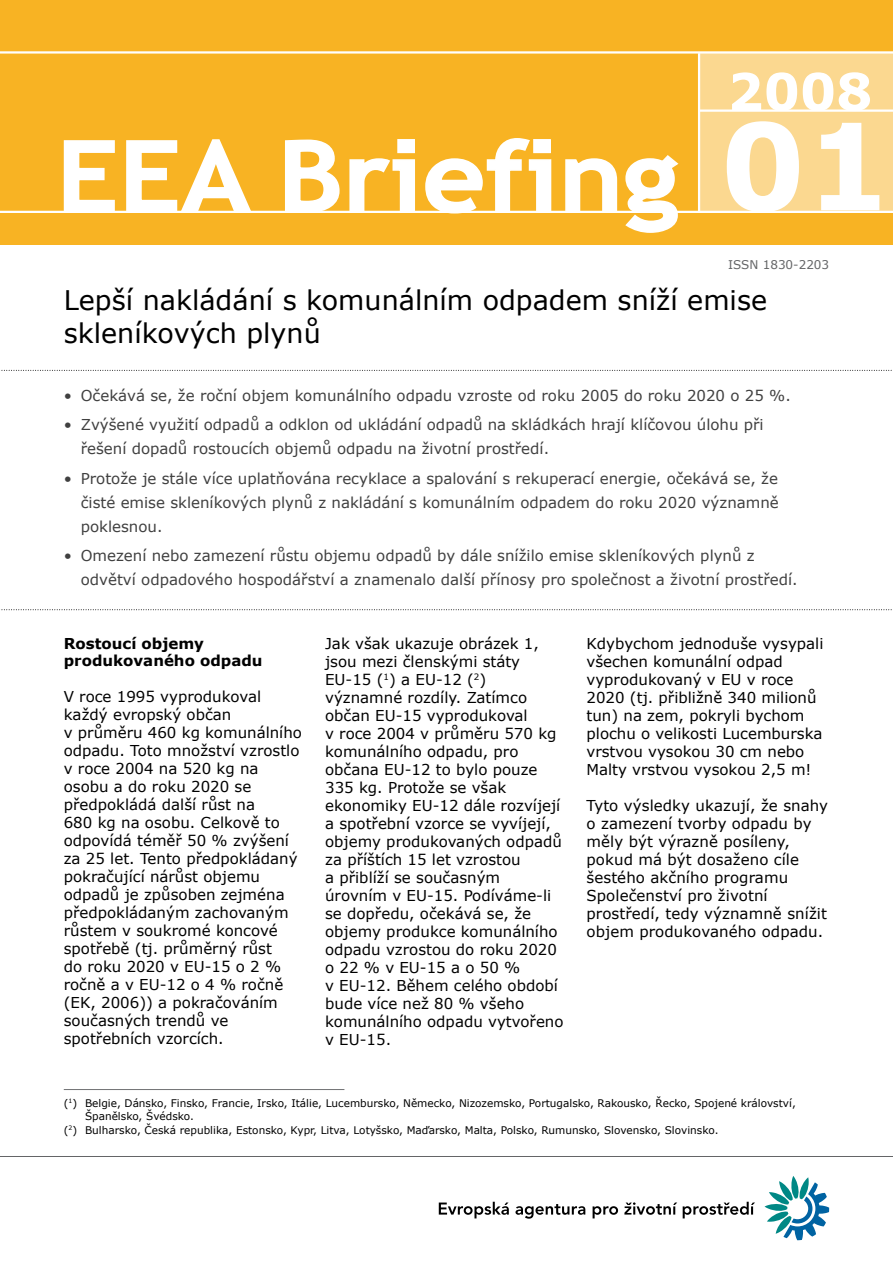
<style>
.page{position:relative;width:893px;height:1263px;background:#fff}
.page>*{position:absolute;margin:0;border:0;box-sizing:border-box;transform-origin:0 0}
.t1{font:700 120px "Verdana";color:#fff}
.t2{font:700 51px "Verdana";color:#fff}
.t3{font:27px/33px "Verdana";color:#000}
.t4{font:15px/18px "Verdana";color:#000}
.t5{font:15px/29.2px "Verdana";color:#404040}
.t6{font:700 15px/17.2px "Verdana";color:#000}
.t7{font:12px "Verdana";color:#646567}
.t8{font:10.5px "Verdana";color:#000}
</style>
<div class="page">
<div style="left:0;top:0;width:893px;height:244px;background:#f8b323"></div>
<div style="left:699px;top:52px;width:194px;height:159px;background:#fbd890"></div>
<hr style="left:0;top:211px;width:893px;height:2px;background:#fff">
<hr style="left:698px;top:53px;width:2px;height:159px;background:#fff">
<hr style="left:699px;top:109px;width:194px;height:3px;background:#fff">
<hr style="left:0;top:51px;width:893px;height:3px;background:#fff">
<svg style="left:63px;top:140px;width:53px;height:71px"></svg>
<svg style="left:125px;top:139px;width:128px;height:72px"></svg>
<svg style="left:284px;top:139px;width:56px;height:72px"></svg>
<svg style="left:349px;top:158px;width:67px;height:53px"></svg>
<svg style="left:424px;top:138px;width:128px;height:76px"></svg>
<svg style="left:564px;top:158px;width:54px;height:53px"></svg>
<svg style="left:624px;top:155px;width:56px;height:78px"></svg>
<div style="left:398px;top:140px;width:16px;height:12px;background:#fff"></div>
<div style="left:397px;top:139px;width:18px;height:14px;border:2px solid #fff"></div>
<div style="left:534px;top:140px;width:16px;height:12px;background:#fff"></div>
<div style="left:533px;top:139px;width:18px;height:14px;border:2px solid #fff"></div>
<hr style="left:0;top:1156px;width:893px;height:1px;background:#646567">
<svg style="left:1px;top:370px;width:891px;height:1px"></svg>
<svg style="left:1px;top:609px;width:891px;height:1px"></svg>
<svg style="left:764px;top:1176px;width:65px;height:64px"></svg>
<svg style="left:439px;top:1202px;width:70px;height:16px"></svg>
<svg style="left:515px;top:1204px;width:70px;height:15px"></svg>
<svg style="left:593px;top:1206px;width:25px;height:12px"></svg>
<svg style="left:624px;top:1202px;width:53px;height:13px"></svg>
<svg style="left:683px;top:1202px;width:72px;height:16px"></svg>
<hr style="left:64px;top:1089px;width:280px;height:1px;background:#707173">
<h2 class="t2" style="left:727px;top:59px;width:147px">2008</h2>
<h1 class="t1" style="left:720px;top:90px;width:172px">01</h1>
<p class="t7" style="left:728px;top:257px;width:103px">ISSN 1830-2203</p>
<h3 class="t3" style="left:64px;top:283px;width:705px">Lepší nakládání s komunálním odpadem sníží emise skleníkových plynů</h3>
<p class="t5" style="left:64px;top:380px;width:10px">• •</p>
<p class="t5" style="left:64px;top:463px;width:10px">•</p>
<p class="t5" style="left:64px;top:540px;width:10px">•</p>
<p class="t5" style="left:81px;top:380px;width:711px">Očekává se, že roční objem komunálního odpadu vzroste od roku 2005 do roku 2020 o 25 %.<br>Zvýšené využití odpadů a odklon od ukládání odpadů na skládkách hrají klíčovou úlohu při</p>
<p class="t5" style="left:81px;top:434px;width:699px">řešení dopadů rostoucích objemů odpadu na životní prostředí.<br>Protože je stále více uplatňována recyklace a spalování s rekuperací energie, očekává se, že</p>
<p class="t5" style="left:81px;top:490px;width:700px;line-height:24px">čisté emise skleníkových plynů z nakládání s komunálním odpadem do roku 2020 významně poklesnou.</p>
<p class="t5" style="left:81px;top:543px;width:718px;line-height:24px">Omezení nebo zamezení růstu objemu odpadů by dále snížilo emise skleníkových plynů z odvětví odpadového hospodářství a znamenalo další přínosy pro společnost a životní prostředí.</p>
<p class="t6" style="left:64px;top:634px;width:200px">Rostoucí objemy produkovaného odpadu</p>
<p class="t4" style="left:64px;top:687px;width:240px">V roce 1995 vyprodukoval každý evropský občan<br>v průměru 460 kg komunálního odpadu. Toto množství vzrostlo v roce 2004 na 520 kg na osobu a do roku 2020 se předpokládá další růst na<br>680 kg na osobu. Celkově to odpovídá téměř 50 % zvýšení za 25 let. Tento předpokládaný pokračující nárůst objemu odpadů je způsoben zejména předpokládaným zachovaným růstem v soukromé koncové spotřebě (tj. průměrný růst<br>do roku 2020 v EU‑15 o 2 % ročně a v EU‑12 o 4 % ročně (EK, 2006)) a pokračováním současných trendů ve spotřebních vzorcích.</p>
<p class="t4" style="left:325px;top:634px;width:240px">Jak však ukazuje obrázek 1, jsou mezi členskými státy<br>EU‑15 (<sup>1</sup>) a EU‑12 (<sup>2</sup>) významné rozdíly. Zatímco občan EU‑15 vyprodukoval<br>v roce 2004 v průměru 570 kg komunálního odpadu, pro občana EU‑12 to bylo pouze<br>335 kg. Protože se však ekonomiky EU‑12 dále rozvíjejí a spotřební vzorce se vyvíjejí, objemy produkovaných odpadů za příštích 15 let vzrostou<br>a přiblíží se současným úrovním v EU‑15. Podíváme‑li se dopředu, očekává se, že objemy produkce komunálního odpadu vzrostou do roku 2020 o 22 % v EU‑15 a o 50 %<br>v EU‑12. Během celého období bude více než 80 % všeho komunálního odpadu vytvořeno v EU‑15.</p>
<p class="t4" style="left:586px;top:634px;width:238px">Kdybychom jednoduše vysypali všechen komunální odpad vyprodukovaný v EU v roce<br>2020 (tj. přibližně 340 milionů tun) na zem, pokryli bychom plochu o velikosti Lucemburska vrstvou vysokou 30 cm nebo<br>Malty vrstvou vysokou 2,5 m!</p>
<p class="t4" style="left:586px;top:796px;width:243px">Tyto výsledky ukazují, že snahy o zamezení tvorby odpadu by měly být výrazně posíleny, pokud má být dosaženo cíle šestého akčního programu<br>Společenství pro životní prostředí, tedy významně snížit objem produkovaného odpadu.</p>
<p class="t8" style="left:64px;top:1096px;width:733px">(<sup>1</sup>) Belgie, Dánsko, Finsko, Francie, Irsko, Itálie, Lucembursko, Německo, Nizozemsko, Portugalsko, Rakousko, Řecko, Spojené království,</p>
<p class="t8" style="left:85px;top:1110px;width:110px">Španělsko, Švédsko.</p>
<p class="t8" style="left:64px;top:1123px;width:656px">(<sup>2</sup>) Bulharsko, Česká republika, Estonsko, Kypr, Litva, Lotyšsko, Maďarsko, Malta, Polsko, Rumunsko, Slovensko, Slovinsko.</p>
</div>
